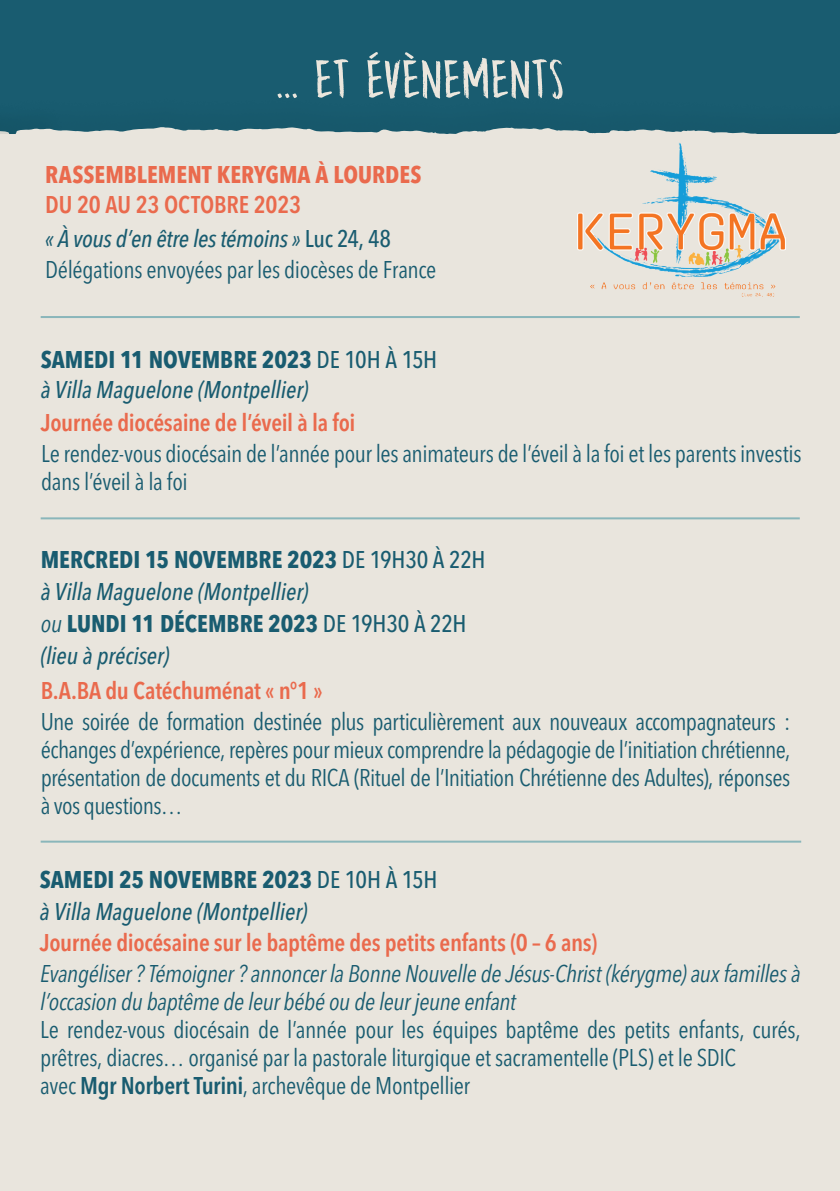
<style>
.page{position:relative;width:840px;height:1191px;background:#fff}
.page>*{position:absolute;margin:0;border:0;box-sizing:border-box;transform-origin:0 0}
.t1{font:56px "DK Midnight Chalker";letter-spacing:-.015em;color:#ebe6dd}
.t2{font:condensed 24px/28px "Avenir Next LT Pro";letter-spacing:-.015em;color:#195c70}
.t3{font:italic 500 condensed 24px/32px "Avenir Next LT Pro";letter-spacing:-.005em;color:#195c70}
.t4{font:600 condensed 24px "Avenir Next LT Pro";letter-spacing:-.015em;color:#ea6a4d}
.t5{font:italic condensed 24px/28px "Avenir Next LT Pro";letter-spacing:-.015em;color:#195c70}
.t6{font:700 condensed 24px "Avenir Next LT Pro";color:#ea6a4d}
.s1{font-style:normal}
.s2{font-weight:700;font-style:normal}
.s3{font-weight:400}
.s4{font-weight:600}
</style>
<div class="page">
<div style="left:0;top:0;width:839px;height:147px;background:#195c70"></div>
<svg style="left:0;top:127px;width:839px;height:26px"></svg>
<div style="left:0;top:153px;width:839px;height:1038px;background:#e9e5dd"></div>
<hr style="left:41px;top:517px;width:758px;height:2px;background:#8ab6ba">
<hr style="left:41px;top:840px;width:759px;height:2px;background:#8ab6ba">
<img style="left:577px;top:142px;width:207px;height:154px">
<hr style="left:41px;top:316px;width:758px;height:2px;background:#8ab6ba">
<h1 class="t1" style="left:275px;top:48px;width:290px">... ET ÉVÈNEMENTS</h1>
<p class="t6" style="left:45px;top:159px;width:377px">RASSEMBLEMENT KERYGMA À LOURDES</p>
<p class="t4" style="left:45px;top:190px;width:257px">DU 20 AU 23 OCTOBRE 2023</p>
<p class="t3" style="left:45px;top:223px;width:347px">« À vous d’en être les témoins » <span class="s1">Luc 24, 48</span></p>
<p class="t2" style="left:45px;top:255px;width:392px">Délégations envoyées par les diocèses de France</p>
<p class="t3" style="left:41px;top:345px;width:398px;line-height:30px"><span class="s2">SAMEDI 11 NOVEMBRE 2023</span> <span class="s1">DE 10H À 15H </span>à Villa Maguelone (Montpellier)</p>
<p class="t4" style="left:41px;top:408px;width:316px">Journée diocésaine de l’éveil à la foi</p>
<p class="t2" style="left:41px;top:439px;width:761px">Le rendez-vous diocésain de l’année pour les animateurs de l’éveil à la foi et les parents investis dans l’éveil à la foi</p>
<p class="t3" style="left:41px;top:543px;width:446px"><span class="s2">MERCREDI 15 NOVEMBRE 2023</span> <span class="s1">DE 19H30 À 22H </span>à Villa Maguelone (Montpellier)<br><span class="s3">ou</span> <span class="s2">LUNDI 11 DÉCEMBRE 2023</span> <span class="s1">DE 19H30 À 22H </span>(lieu à préciser)</p>
<p class="t4" style="left:41px;top:675px;width:283px">B.A.BA du Catéchuménat « n°1 »</p>
<p class="t2" style="left:41px;top:708px;width:750px;text-align:justify">Une soirée de formation destinée plus particulièrement aux nouveaux accompagnateurs : échanges d’expérience, repères pour mieux comprendre la pédagogie de l’initiation chrétienne, présentation de documents et du RICA (Rituel de l’Initiation Chrétienne des Adultes), réponses à vos questions…</p>
<p class="t3" style="left:40px;top:863px;width:399px"><span class="s2">SAMEDI 25 NOVEMBRE 2023</span> <span class="s1">DE 10H À 15H </span>à Villa Maguelone (Montpellier)</p>
<p class="t5" style="left:40px;top:959px;width:761px">Evangéliser ? Témoigner ? annoncer la Bonne Nouvelle de Jésus-Christ (kérygme) aux familles à l’occasion du baptême de leur bébé ou de leur jeune enfant</p>
<p class="t2" style="left:40px;top:1015px;width:761px">Le rendez-vous diocésain de l’année pour les équipes baptême des petits enfants, curés, prêtres, diacres… organisé par la pastorale liturgique et sacramentelle (PLS) et le SDIC<br>avec <span class="s4">Mgr Norbert Turini</span>, archevêque de Montpellier</p>
<p class="t4" style="left:40px;top:928px;width:558px">Journée diocésaine sur le baptême des petits enfants (0 – 6 ans)</p>
</div>
